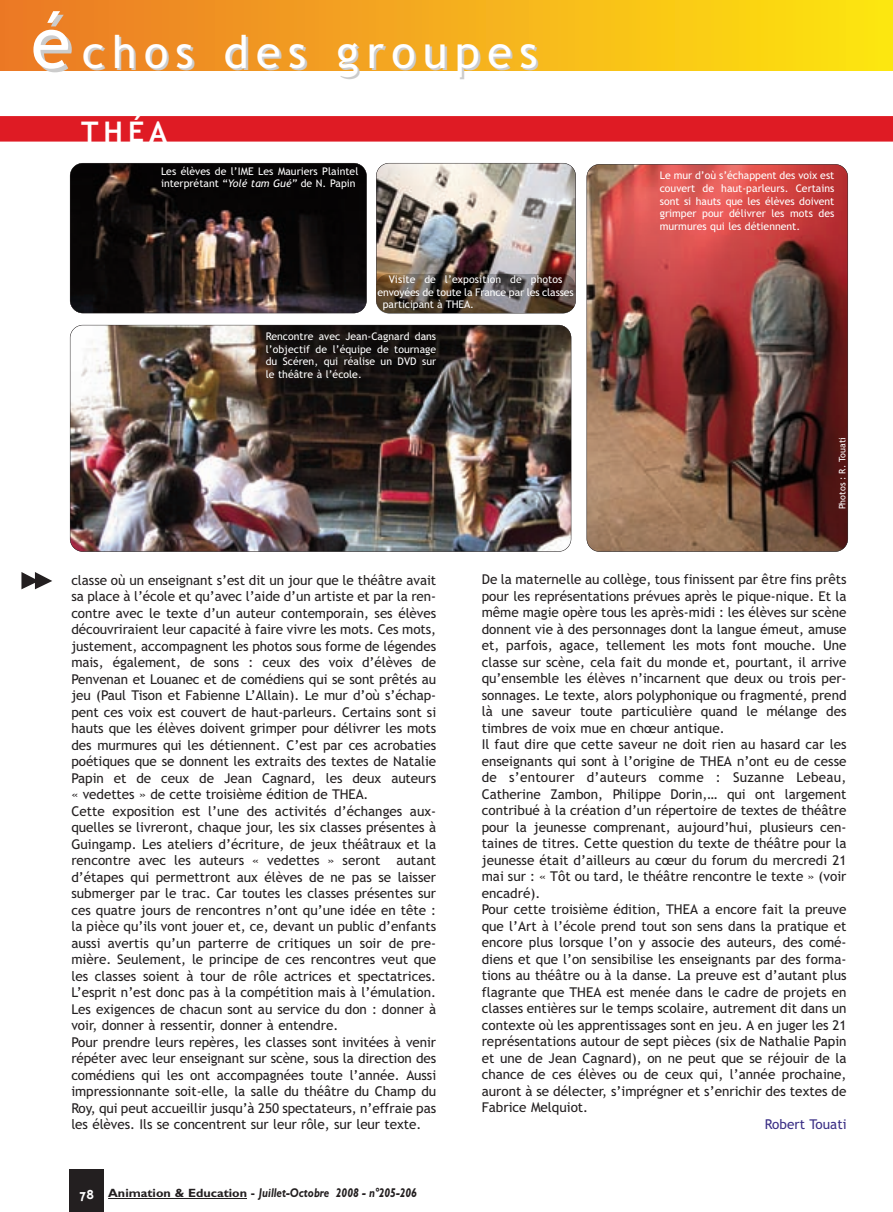
<style>
.page{position:relative;width:893px;height:1212px;background:#fff}
.page>*{position:absolute;margin:0;border:0;box-sizing:border-box;transform-origin:0 0}
.t1{font:45px "Trebuchet MS";letter-spacing:.165em;color:#fff}
.t2{font:700 28.5px "Trebuchet MS";color:#fff}
.t3{font:13.5px/16.5px "Trebuchet MS";color:#231f20}
.t4{font:13.5px "Trebuchet MS";color:#3a2e85}
.t5{font:italic 700 12.75px "Gill Sans";color:#231f20;scale:.85 1}
.t6{font:10.5px/12.6px "Trebuchet MS";color:#fff;text-align:justify}
.t7{font:9px "Trebuchet MS";color:#fff}
.s1{font-size:72px}
.s2{font-style:italic}
.s3{font-family:"Triplex";font-style:normal;font-size:15px;color:#fff}
.s4{font-style:normal;font-size:12px}
</style>
<div class="page">
<img style="left:0;top:0;width:893px;height:1212px">
<h1 class="t1" style="left:31px;top:26px;width:508px"><span class="s1">é</span>chos des groupes</h1>
<h2 class="t2" style="left:81px;top:115px;width:88px">THÉA</h2>
<p class="t6" style="left:161px;top:165px;width:199px">Les élèves de l’IME Les Mauriers Plaintel interprétant “<span class="s2">Yolé tam Gué”</span> de N. Papin</p>
<p class="t6" style="left:389px;top:273px;width:175px">Visite de l’exposition de photos</p>
<p class="t6" style="left:378px;top:286px;width:198px">envoyées de toute la France par les classes</p>
<p class="t6" style="left:383px;top:298px;width:93px">participant à THEA.</p>
<p class="t6" style="left:266px;top:330px;width:172px">Rencontre avec Jean-Cagnard dans l’objectif de l’équipe de tournage du Scéren, qui réalise un DVD sur le théâtre à l’école.</p>
<p class="t6" style="left:660px;top:170px;width:176px">Le mur d’où s’échappent des voix est couvert de haut-parleurs. Certains sont si hauts que les élèves doivent grimper pour délivrer les mots des murmures qui les détiennent.</p>
<p class="t7" style="left:837px;top:509px;width:74px;rotate:-90deg">Photos : R. Touati</p>
<p class="t3" style="left:71px;top:572px;width:366px">classe où un enseignant s’est dit un jour que le théâtre avait sa place à l’école et qu’avec l’aide d’un artiste et par la ren&shy;contre avec le texte d’un auteur contemporain, ses élèves découvriraient leur capacité à faire vivre les mots. Ces mots, justement, accompagnent les photos sous forme de légendes mais, également, de sons : ceux des voix d’élèves de Penvenan et Louanec et de comédiens qui se sont prêtés au jeu (Paul Tison et Fabienne L’Allain). Le mur d’où s’échap&shy;pent ces voix est couvert de haut-parleurs. Certains sont si hauts que les élèves doivent grimper pour délivrer les mots des murmures qui les détiennent. C’est par ces acrobaties poétiques que se donnent les extraits des textes de Natalie Papin et de ceux de Jean Cagnard, les deux auteurs « vedettes » de cette troisième édition de THEA.<br>Cette exposition est l’une des activités d’échanges aux&shy;quelles se livreront, chaque jour, les six classes présentes à Guingamp. Les ateliers d’écriture, de jeux théâtraux et la rencontre avec les auteurs « vedettes » seront autant d’étapes qui permettront aux élèves de ne pas se laisser submerger par le trac. Car toutes les classes présentes sur ces quatre jours de rencontres n’ont qu’une idée en tête : la pièce qu’ils vont jouer et, ce, devant un public d’enfants aussi avertis qu’un parterre de critiques un soir de pre&shy;mière. Seulement, le principe de ces rencontres veut que les classes soient à tour de rôle actrices et spectatrices.<br>L’esprit n’est donc pas à la compétition mais à l’émulation.<br>Les exigences de chacun sont au service du don : donner à voir, donner à ressentir, donner à entendre.<br>Pour prendre leurs repères, les classes sont invitées à venir répéter avec leur enseignant sur scène, sous la direction des comédiens qui les ont accompagnées toute l’année. Aussi impressionnante soit-elle, la salle du théâtre du Champ du Roy, qui peut accueillir jusqu’à 250 spectateurs, n’effraie pas les élèves. Ils se concentrent sur leur rôle, sur leur texte.</p>
<p class="t3" style="left:482px;top:571px;width:366px">De la maternelle au collège, tous finissent par être fins prêts pour les représentations prévues après le pique-nique. Et la même magie opère tous les après-midi : les élèves sur scène donnent vie à des personnages dont la langue émeut, amuse et, parfois, agace, tellement les mots font mouche. Une classe sur scène, cela fait du monde et, pourtant, il arrive qu’ensemble les élèves n’incarnent que deux ou trois per&shy;sonnages. Le texte, alors polyphonique ou fragmenté, prend là une saveur toute particulière quand le mélange des timbres de voix mue en chœur antique.<br>Il faut dire que cette saveur ne doit rien au hasard car les enseignants qui sont à l’origine de THEA n’ont eu de cesse de s’entourer d’auteurs comme : Suzanne Lebeau, Catherine Zambon, Philippe Dorin,… qui ont largement contribué à la création d’un répertoire de textes de théâtre pour la jeunesse comprenant, aujourd’hui, plusieurs cen&shy;taines de titres. Cette question du texte de théâtre pour la jeunesse était d’ailleurs au cœur du forum du mercredi 21 mai sur : « Tôt ou tard, le théâtre rencontre le texte » (voir encadré).<br>Pour cette troisième édition, THEA a encore fait la preuve que l’Art à l’école prend tout son sens dans la pratique et encore plus lorsque l’on y associe des auteurs, des comé&shy;diens et que l’on sensibilise les enseignants par des forma&shy;tions au théâtre ou à la danse. La preuve est d’autant plus flagrante que THEA est menée dans le cadre de projets en classes entières sur le temps scolaire, autrement dit dans un contexte où les apprentissages sont en jeu. A en juger les 21 représentations autour de sept pièces (six de Nathalie Papin et une de Jean Cagnard), on ne peut que se réjouir de la chance de ces élèves ou de ceux qui, l’année prochaine, auront à se délecter, s’imprégner et s’enrichir des textes de Fabrice Melquiot.</p>
<p class="t4" style="left:765px;top:1116px;width:83px">Robert Touati</p>
<p class="t5" style="left:80px;top:1188px;width:399px"><span class="s3">78</span> <span class="s4">Animation &amp; Education -</span> Juillet-Octobre 2008 - n°205-206</p>
</div>
